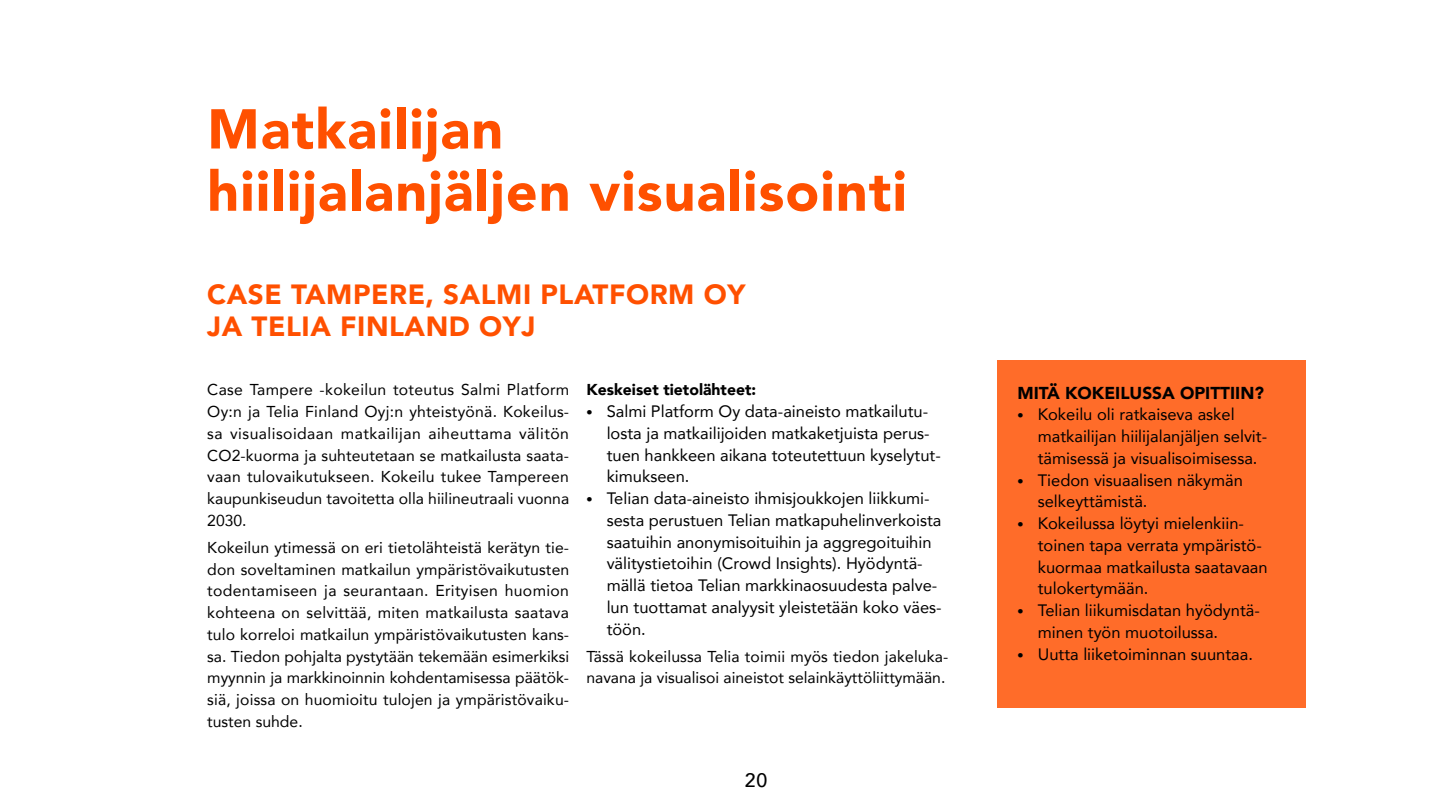
<style>
.page{position:relative;width:1440px;height:810px;background:#fff}
.page>*{position:absolute;margin:0;border:0;box-sizing:border-box;transform-origin:0 0}
.otsikko{font:900 55.5px/62.2px "Avenir";letter-spacing:.02em;color:#ff5000}
.väliotsikko_iso_vers{font:900 27.75px/31.5px "Avenir";letter-spacing:.02em;color:#ff5000}
.t1{font:500 19.5px "Avenir";color:#000}
.väliotsikko_musta{font:900 17.25px "Avenir";color:#000}
.t2{font:16.5px/21.8px "Avenir";color:#000}
.leipis_muut_kpl{font:15.75px/21.8px "Avenir";color:#000;text-align:justify}
.pikkulaatikko_otsikk{font:900 15.75px "Avenir";color:#000}
.s1{font-family:"Helsinki Grotesk";font-weight:900}
</style>
<div class="page">
<div style="left:998px;top:360px;width:308px;height:348px;background:#ff6c29"></div>
<p class="otsikko" style="left:207px;top:97px;width:701px">Matkailijan<br>hiilijalanjäljen visualisointi</p>
<p class="väliotsikko_iso_vers" style="left:207px;top:278px;width:540px">CASE TAMPERE, SALMI PLATFORM OY<br>JA TELIA FINLAND OYJ</p>
<p class="leipis_muut_kpl" style="left:207px;top:379px;width:364px">Case Tampere -kokeilun toteutus Salmi Platform Oy:n ja Telia Finland Oyj:n yhteistyönä. Kokeilus&shy;sa visualisoidaan matkailijan aiheuttama välitön CO2-kuorma ja suhteutetaan se matkailusta saata&shy;vaan tulovaikutukseen. Kokeilu tukee Tampereen kaupunkiseudun tavoitetta olla hiilineutraali vuonna 2030.</p>
<p class="leipis_muut_kpl" style="left:207px;top:536px;width:364px">Kokeilun ytimessä on eri tietolähteistä kerätyn tie&shy;don soveltaminen matkailun ympäristövaikutusten todentamiseen ja seurantaan. Erityisen huomion kohteena on selvittää, miten matkailusta saatava tulo korreloi matkailun ympäristövaikutusten kans&shy;sa. Tiedon pohjalta pystytään tekemään esimerkiksi myynnin ja markkinoinnin kohdentamisessa päätök&shy;siä, joissa on huomioitu tulojen ja ympäristövaiku&shy;tusten suhde.</p>
<p class="pikkulaatikko_otsikk" style="left:586px;top:376px;width:171px">Keskeiset tietolähteet:</p>
<p class="t2" style="left:607px;top:400px;width:336px;text-indent:-20px"><span class="s1">•</span> Salmi Platform Oy data-aineisto matkailutu&shy;losta ja matkailijoiden matkaketjuista perus&shy;tuen hankkeen aikana toteutettuun kyselytut&shy;kimukseen.</p>
<p class="t2" style="left:607px;top:487px;width:337px;text-indent:-20px"><span class="s1">•</span> Telian data-aineisto ihmisjoukkojen liikkumi&shy;sesta perustuen Telian matkapuhelinverkoista saatuihin anonymisoituihin ja aggregoituihin välitystietoihin (Crowd Insights). Hyödyntä&shy;mällä tietoa Telian markkinaosuudesta palve&shy;lun tuottamat analyysit yleistetään koko väes&shy;töön.</p>
<p class="leipis_muut_kpl" style="left:586px;top:645px;width:363px">Tässä kokeilussa Telia toimii myös tiedon jakeluka&shy;navana ja visualisoi aineistot selainkäyttöliittymään.</p>
<p class="t1" style="left:745px;top:763px;width:24px">20</p>
<p class="väliotsikko_musta" style="left:1018px;top:378px;width:248px">MITÄ KOKEILUSSA OPITTIIN?</p>
<p class="t2" style="left:1038px;top:403px;width:231px;text-indent:-20px"><span class="s1">•</span> Kokeilu oli ratkaiseva askel matkailijan hiilijalanjäljen selvit&shy;tämisessä ja visualisoimisessa.</p>
<p class="t2" style="left:1038px;top:469px;width:207px;text-indent:-20px"><span class="s1">•</span> Tiedon visuaalisen näkymän selkeyttämistä.</p>
<p class="t2" style="left:1038px;top:512px;width:231px;text-indent:-20px"><span class="s1">•</span> Kokeilussa löytyi mielenkiin&shy;toinen tapa verrata ympäristö&shy;kuormaa matkailusta saatavaan tulokertymään.</p>
<p class="t2" style="left:1038px;top:599px;width:224px;text-indent:-20px"><span class="s1">•</span> Telian liikumisdatan hyödyntä&shy;minen työn muotoilussa.</p>
<p class="t2" style="left:1018px;top:643px;width:237px"><span class="s1">•</span> Uutta liiketoiminnan suuntaa.</p>
</div>
